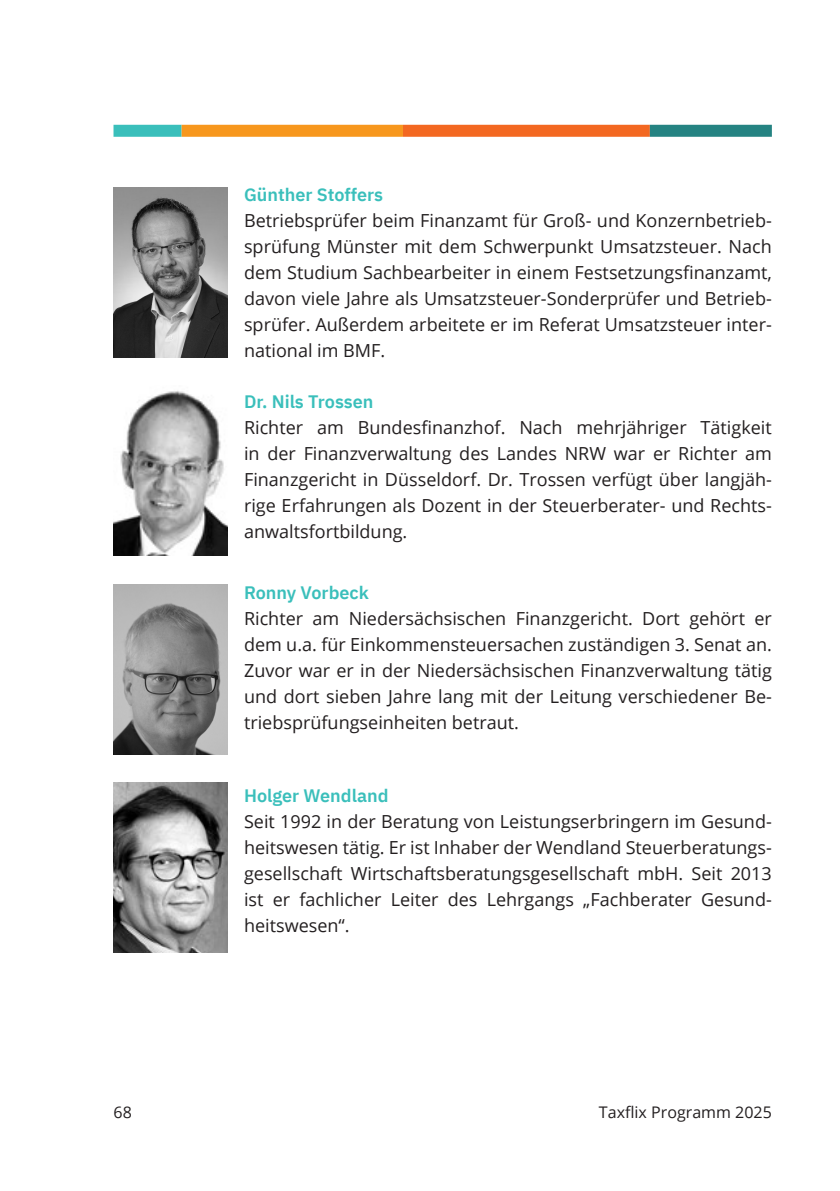
<style>
.page{position:relative;width:840px;height:1191px;background:#fff}
.page>*{position:absolute;margin:0;border:0;box-sizing:border-box;transform-origin:0 0}
.t1{font:18px/26px "Open Sans";color:#231f20;text-align:justify}
.t2{font:600 18px "IBM Plex Sans";color:#3abfbb}
.t3{font:16px "Open Sans";color:#231f20}
</style>
<div class="page">
<div style="left:113px;top:125px;width:68px;height:12px;background:#3abfbb"></div>
<div style="left:181px;top:125px;width:222px;height:12px;background:#f7971d"></div>
<div style="left:403px;top:125px;width:246px;height:12px;background:#f36821"></div>
<div style="left:649px;top:125px;width:122px;height:12px;background:#258382"></div>
<img style="left:113px;top:187px;width:114px;height:170px">
<img style="left:113px;top:391px;width:114px;height:165px">
<img style="left:113px;top:584px;width:114px;height:170px">
<img style="left:113px;top:782px;width:114px;height:170px">
<p class="t2" style="left:244px;top:181px;width:140px">Günther Stoffers</p>
<p class="t1" style="left:244px;top:207px;width:529px">Betriebsprüfer beim Finanzamt für Groß- und Konzernbetrieb&shy;sprüfung Münster mit dem Schwerpunkt Umsatzsteuer. Nach dem Studium Sachbearbeiter in einem Festsetzungsfinanzamt, davon viele Jahre als Umsatzsteuer-Sonderprüfer und Betrieb&shy;sprüfer. Außerdem arbeitete er im Referat Umsatzsteuer inter&shy;national im BMF.</p>
<p class="t2" style="left:244px;top:387px;width:131px">Dr. Nils Trossen</p>
<p class="t1" style="left:244px;top:413px;width:529px">Richter am Bundesfinanzhof. Nach mehrjähriger Tätigkeit in der Finanzverwaltung des Landes NRW war er Richter am Finanzgericht in Düsseldorf. Dr. Trossen verfügt über langjäh&shy;rige Erfahrungen als Dozent in der Steuerberater- und Rechts&shy;anwaltsfortbildung.</p>
<p class="t2" style="left:244px;top:579px;width:126px">Ronny Vorbeck</p>
<p class="t1" style="left:244px;top:605px;width:529px">Richter am Niedersächsischen Finanzgericht. Dort gehört er dem u.a. für Einkommensteuersachen zuständigen 3. Senat an.<br>Zuvor war er in der Niedersächsischen Finanzverwaltung tätig und dort sieben Jahre lang mit der Leitung verschiedener Be&shy;triebsprüfungseinheiten betraut.</p>
<p class="t2" style="left:244px;top:782px;width:146px">Holger Wendland</p>
<p class="t1" style="left:244px;top:808px;width:529px">Seit 1992 in der Beratung von Leistungserbringern im Gesund&shy;heitswesen tätig. Er ist Inhaber der Wendland Steuerberatungs&shy;gesellschaft Wirtschaftsberatungsgesellschaft mbH. Seit 2013 ist er fachlicher Leiter des Lehrgangs „Fachberater Gesund&shy;heitswesen“.</p>
<p class="t3" style="left:113px;top:1101px;width:20px">68</p>
<p class="t3" style="left:598px;top:1101px;width:174px">Taxflix Programm 2025</p>
</div>
